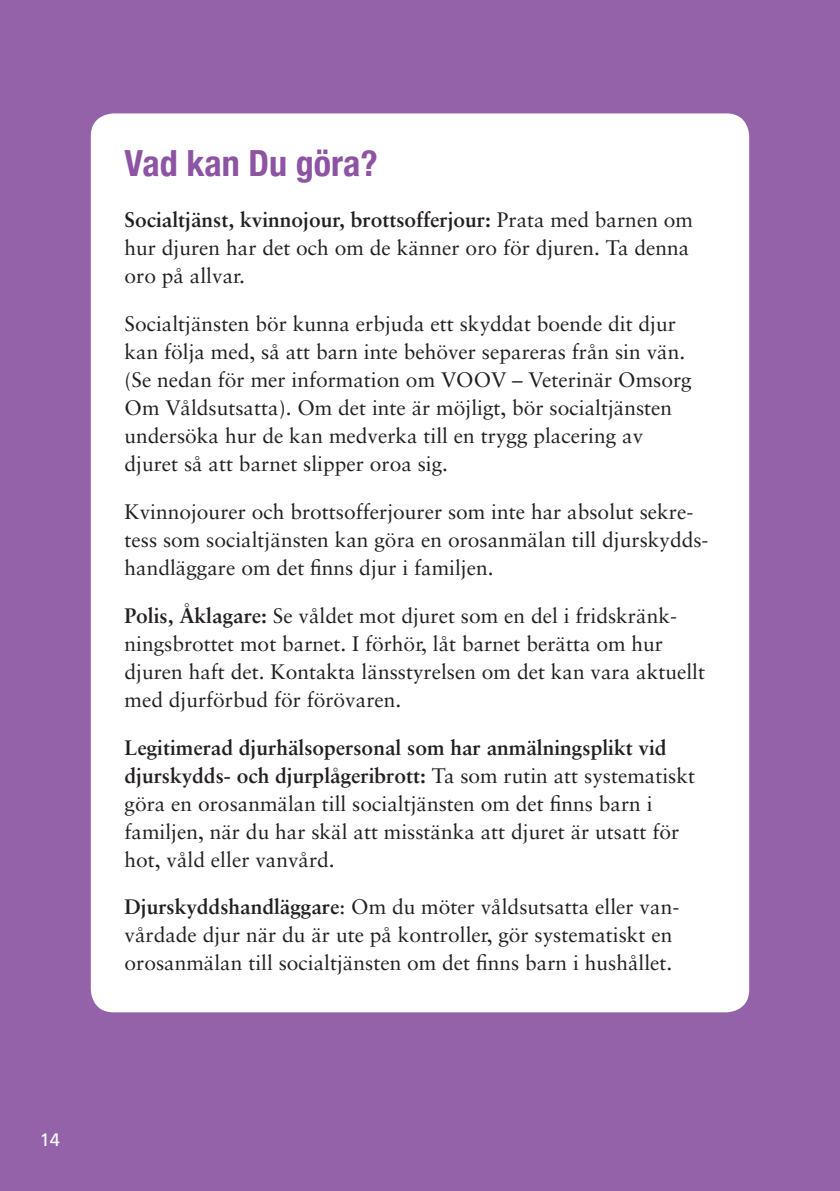
<style>
.page{position:relative;width:840px;height:1191px;background:#fff}
.page>*{position:absolute;margin:0;border:0;box-sizing:border-box;transform-origin:0 0}
.t1{font:700 condensed 36px "Helvetica Neue";color:#8c54a2}
.t2{font:21px/28px "Sabon";color:#231f20}
.t3{font:18px "Frutiger";color:#fff}
.s1{font-weight:700}
</style>
<div class="page">
<div style="left:0;top:0;width:839px;height:1191px;background:#9462a9"></div>
<div style="left:91px;top:113px;width:657px;height:899px;background:#fff;border-radius:23px"></div>
<p class="t3" style="left:40px;top:1128px;width:22px">14</p>
<h1 class="t1" style="left:124px;top:142px;width:255px">Vad kan Du göra?</h1>
<p class="t2" style="left:124px;top:205px;width:569px"><span class="s1">Socialtjänst, kvinnojour, brottsofferjour:</span> Prata med barnen om hur djuren har det och om de känner oro för djuren. Ta denna oro på allvar.</p>
<p class="t2" style="left:124px;top:309px;width:568px">Socialtjänsten bör kunna erbjuda ett skyddat boende dit djur kan följa med, så att barn inte behöver separeras från sin vän. (Se nedan för mer information om VOOV – Veterinär Omsorg Om Våldsutsatta). Om det inte är möjligt, bör socialtjänsten undersöka hur de kan medverka till en trygg placering av djuret så att barnet slipper oroa sig.</p>
<p class="t2" style="left:124px;top:497px;width:585px">Kvinnojourer och brottsofferjourer som inte har absolut sekre&shy;tess som socialtjänsten kan göra en orosanmälan till djurskydds&shy;handläggare om det finns djur i familjen.</p>
<p class="t2" style="left:124px;top:601px;width:581px"><span class="s1">Polis, Åklagare:</span> Se våldet mot djuret som en del i fridskränk&shy;ningsbrottet mot barnet. I förhör, låt barnet berätta om hur djuren haft det. Kontakta länsstyrelsen om det kan vara aktuellt med djurförbud för förövaren.</p>
<p class="t2" style="left:124px;top:733px;width:571px"><span class="s1">Legitimerad djurhälsopersonal som har anmälningsplikt vid djurskydds- och djurplågeribrott:</span> Ta som rutin att systematiskt göra en orosanmälan till socialtjänsten om det finns barn i familjen, när du har skäl att misstänka att djuret är utsatt för hot, våld eller vanvård.</p>
<p class="t2" style="left:124px;top:893px;width:554px"><span class="s1">Djurskyddshandläggare</span>: Om du möter våldsutsatta eller van&shy;vårdade djur när du är ute på kontroller, gör systematiskt en orosanmälan till socialtjänsten om det finns barn i hushållet.</p>
</div>
